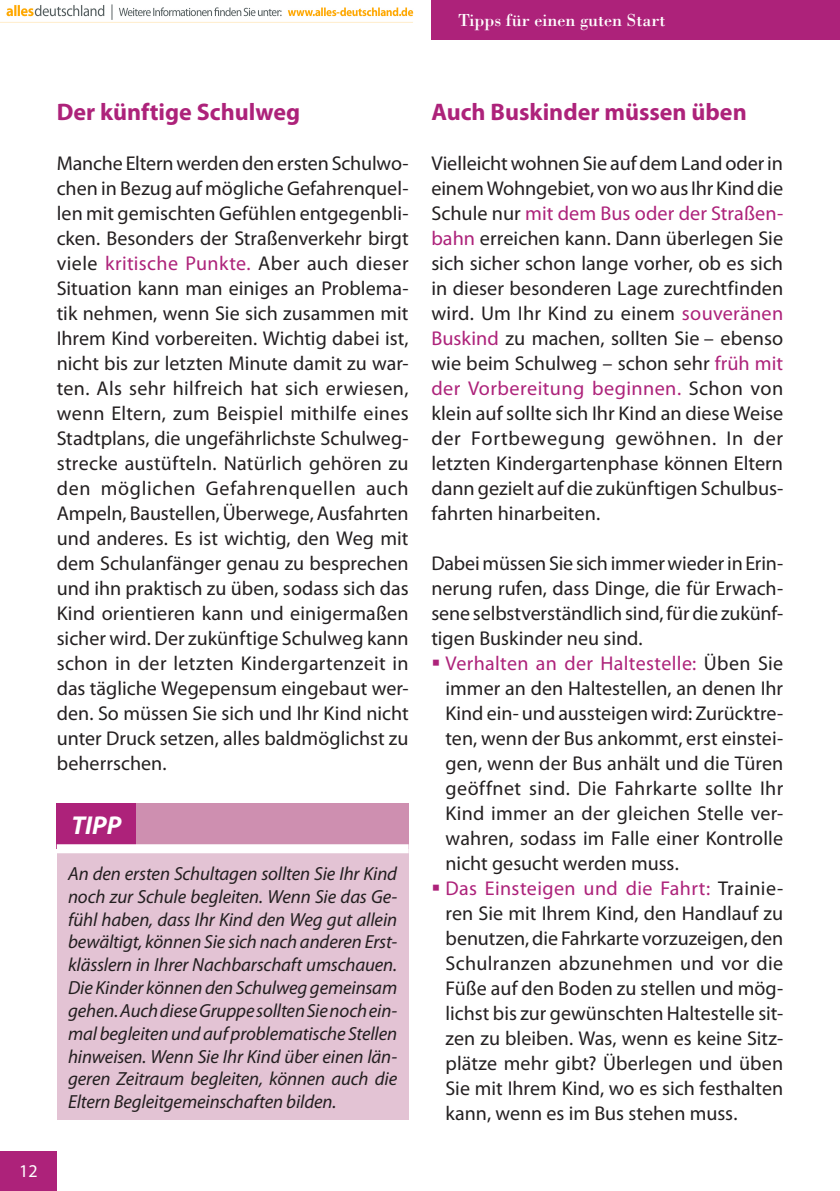
<style>
.page{position:relative;width:840px;height:1191px;background:#fff}
.page>*{position:absolute;margin:0;border:0;box-sizing:border-box;transform-origin:0 0}
.t1{font:italic 700 26px "Myriad Pro";color:#fff}
.t2{font:700 24px "Myriad Pro";color:#ad227a}
.t3{font:20px/25px "Myriad Pro";color:#231f20;text-align:justify}
.t4{font:italic 19px/22.8px "Myriad Pro";letter-spacing:-.005em;color:#231f20;text-align:justify}
.t5{font:18px "Bodoni Std";color:#fff}
.t6{font:18px "Myriad Pro";color:#fff}
.s1{color:#ad227a}
</style>
<div class="page">
<div style="left:0;top:1151px;width:57px;height:40px;background:#ad227a"></div>
<div style="left:431px;top:0;width:408px;height:40px;background:#ad227a"></div>
<hr style="left:839px;top:0;width:1px;height:40px;background:#ce8fb0">
<div style="left:57px;top:803px;width:79px;height:45px;background:#ad227a"></div>
<div style="left:136px;top:803px;width:272px;height:45px;background:#ce8fb0"></div>
<div style="left:57px;top:848px;width:351px;height:271px;background:#e3c3d4"></div>
<div style="left:57px;top:844px;width:351px;height:9px;background:#fff"></div>
<img style="left:6px;top:4px;width:408px;height:16px">
<p class="t5" style="left:458px;top:9px;width:209px">Tipps für einen guten Start</p>
<p class="t2" style="left:57px;top:96px;width:245px">Der künftige Schulweg</p>
<p class="t3" style="left:57px;top:150px;width:353px">Manche Eltern werden den ersten Schulwo&shy;chen in Bezug auf mögliche Gefahrenquel&shy;len mit gemischten Gefühlen entgegenbli&shy;cken. Besonders der Straßenverkehr birgt viele <span class="s1">kritische Punkte.</span> Aber auch dieser Situation kann man einiges an Problema&shy;tik nehmen, wenn Sie sich zusammen mit Ihrem Kind vorbereiten. Wichtig dabei ist, nicht bis zur letzten Minute damit zu war&shy;ten. Als sehr hilfreich hat sich erwiesen, wenn Eltern, zum Beispiel mithilfe eines Stadtplans, die ungefährlichste Schulweg&shy;strecke austüfteln. Natürlich gehören zu den möglichen Gefahrenquellen auch Ampeln, Baustellen, Überwege, Ausfahrten und anderes. Es ist wichtig, den Weg mit dem Schulanfänger genau zu besprechen und ihn praktisch zu üben, sodass sich das Kind orientieren kann und einigermaßen sicher wird. Der zukünftige Schulweg kann schon in der letzten Kindergartenzeit in das tägliche Wegepensum eingebaut wer&shy;den. So müssen Sie sich und Ihr Kind nicht unter Druck setzen, alles baldmöglichst zu beherrschen.</p>
<h1 class="t1" style="left:71px;top:808px;width:51px">TIPP</h1>
<p class="t4" style="left:68px;top:862px;width:330px">An den ersten Schultagen sollten Sie Ihr Kind noch zur Schule begleiten. Wenn Sie das Ge&shy;fühl haben, dass Ihr Kind den Weg gut allein bewältigt, können Sie sich nach anderen Erst&shy;klässlern in Ihrer Nachbarschaft umschauen.<br>Die Kinder können den Schulweg gemeinsam gehen. Auch diese Gruppe sollten Sie noch ein&shy;mal begleiten und auf problematische Stellen hinweisen. Wenn Sie Ihr Kind über einen län&shy;geren Zeitraum begleiten, können auch die Eltern Begleitgemeinschaften bilden.</p>
<p class="t6" style="left:19px;top:1160px;width:20px">12</p>
<p class="t2" style="left:431px;top:96px;width:317px">Auch Buskinder müssen üben</p>
<p class="t3" style="left:431px;top:150px;width:353px">Vielleicht wohnen Sie auf dem Land oder in einem Wohngebiet, von wo aus Ihr Kind die Schule nur <span class="s1">mit dem Bus oder der Straßen&shy;bahn</span> erreichen kann. Dann überlegen Sie sich sicher schon lange vorher, ob es sich in dieser besonderen Lage zurechtfinden wird. Um Ihr Kind zu einem <span class="s1">souveränen Buskind</span> zu machen, sollten Sie – ebenso wie beim Schulweg – schon sehr <span class="s1">früh mit der Vorbereitung beginnen.</span> Schon von klein auf sollte sich Ihr Kind an diese Weise der Fortbewegung gewöhnen. In der letzten Kindergartenphase können Eltern dann gezielt auf die zukünftigen Schulbus&shy;fahrten hinarbeiten.</p>
<p class="t3" style="left:431px;top:550px;width:353px">Dabei müssen Sie sich immer wieder in Erin&shy;nerung rufen, dass Dinge, die für Erwach&shy;sene selbstverständlich sind, für die zukünf&shy;tigen Buskinder neu sind.</p>
<p class="t3" style="left:445px;top:650px;width:339px;text-indent:-14px"><span class="s1">▪ Verhalten an der Haltestelle:</span> Üben Sie immer an den Haltestellen, an denen Ihr Kind ein- und aussteigen wird: Zurücktre&shy;ten, wenn der Bus ankommt, erst einstei&shy;gen, wenn der Bus anhält und die Türen geöffnet sind. Die Fahrkarte sollte Ihr Kind immer an der gleichen Stelle ver&shy;wahren, sodass im Falle einer Kontrolle nicht gesucht werden muss.</p>
<p class="t3" style="left:445px;top:875px;width:339px;text-indent:-14px"><span class="s1">▪ Das Einsteigen und die Fahrt:</span> Trainie&shy;ren Sie mit Ihrem Kind, den Handlauf zu benutzen, die Fahrkarte vorzuzeigen, den Schulranzen abzunehmen und vor die Füße auf den Boden zu stellen und mög&shy;lichst bis zur gewünschten Haltestelle sit&shy;zen zu bleiben. Was, wenn es keine Sitz&shy;plätze mehr gibt? Überlegen und üben Sie mit Ihrem Kind, wo es sich festhalten kann, wenn es im Bus stehen muss.</p>
</div>
